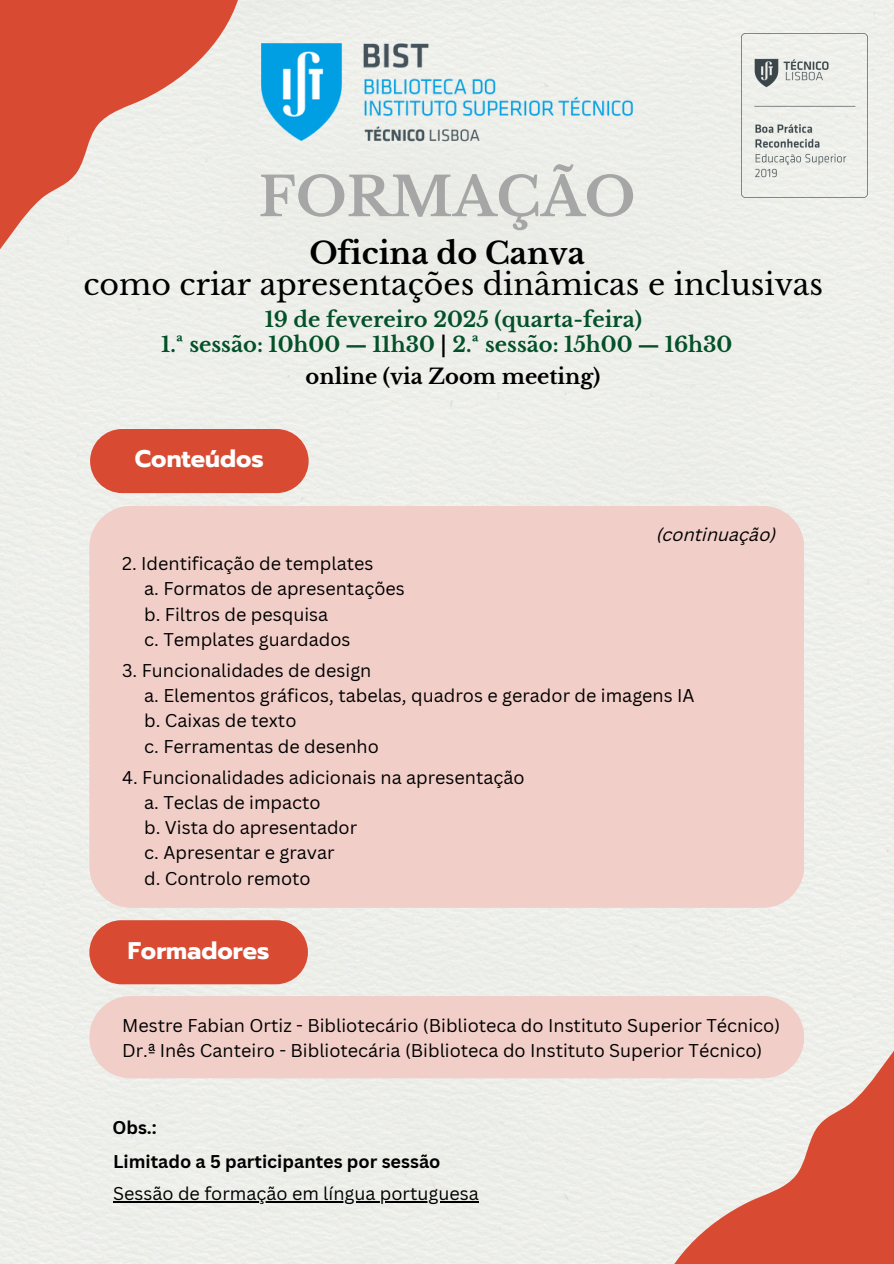
<style>
.page{position:relative;width:894px;height:1264px;background:#fff}
.page>*{position:absolute;margin:0;border:0;box-sizing:border-box;transform-origin:0 0}
.t1{font:700 54px "Libre Baskerville";color:#a6a6a6}
.t2{font:30px "Libre Baskerville";color:#000}
.t3{font:700 30px "Libre Baskerville";color:#000}
.t4{font:700 24px "Prompt";color:#fff}
.t5{font:700 21px "Libre Baskerville";color:#035029}
.t6{font:700 21px "Libre Baskerville";color:#000}
.t7{font:18px "Canva Sans";color:#000}
.t8{font:700 18px "Canva Sans";color:#000}
.t9{font:italic 18px "Canva Sans";color:#000}
.s1{font-family:"Noto Sans"}
.s2{color:#000}
</style>
<div class="page">
<div style="left:0;top:0;width:893px;height:1263px;background:#edefeb"></div>
<svg style="left:0;top:0;width:245px;height:302px;background:#e4aca0"></svg>
<svg style="left:648px;top:997px;width:245px;height:266px;background:#e5ada0"></svg>
<img style="left:741px;top:33px;width:126px;height:165px">
<hr style="left:113px;top:1201px;width:366px;height:1px;background:#000">
<div style="left:89px;top:506px;width:714px;height:401px;background:#f1cec8"></div>
<div style="left:90px;top:429px;width:218px;height:64px;background:#d84b32;border-radius:32px"></div>
<div style="left:89px;top:996px;width:715px;height:82px;background:#f1cec8"></div>
<div style="left:89px;top:920px;width:219px;height:64px;background:#d84b32;border-radius:32px"></div>
<img style="left:261px;top:28px;width:371px;height:131px">
<h6 class="t1" style="left:258px;top:164px;width:378px">FORMAÇÃO</h6>
<p class="t3" style="left:309px;top:235px;width:277px">Oficina do Canva</p>
<h4 class="t2" style="left:83px;top:266px;width:741px">como criar apresentações dinâmicas e inclusivas</h4>
<p class="t5" style="left:161px;top:331px;width:572px">1.ª sessão: 10h00 <span class="s1">―</span> 11h30 <span class="s2">|</span> 2.ª sessão: 15h00 <span class="s1">―</span> 16h30</p>
<p class="t5" style="left:265px;top:306px;width:378px">19 de fevereiro 2025 (quarta-feira)</p>
<p class="t6" style="left:305px;top:363px;width:296px">online (via Zoom meeting)</p>
<p class="t4" style="left:135px;top:441px;width:130px">Conteúdos</p>
<h1 class="t9" style="left:656px;top:527px;width:121px">(continuação)</h1>
<h2 class="t7" style="left:122px;top:551px;width:253px">2. Identificação de templates</h2>
<h3 class="t7" style="left:144px;top:576px;width:262px">a. Formatos de apresentações</h3>
<h5 class="t7" style="left:144px;top:601px;width:185px">b. Filtros de pesquisa</h5>
<h5 class="t7" style="left:144px;top:626px;width:208px">c. Templates guardados</h5>
<h5 class="t7" style="left:122px;top:658px;width:251px">3. Funcionalidades de design</h5>
<h4 class="t7" style="left:144px;top:683px;width:551px">a. Elementos gráficos, tabelas, quadros e gerador de imagens IA</h4>
<p class="t7" style="left:144px;top:708px;width:154px">b. Caixas de texto</p>
<p class="t7" style="left:144px;top:733px;width:236px">c. Ferramentas de desenho</p>
<p class="t7" style="left:122px;top:764px;width:404px">4. Funcionalidades adicionais na apresentação</p>
<p class="t7" style="left:144px;top:789px;width:178px">a. Teclas de impacto</p>
<p class="t7" style="left:144px;top:815px;width:214px">b. Vista do apresentador</p>
<p class="t7" style="left:144px;top:840px;width:192px">c. Apresentar e gravar</p>
<p class="t7" style="left:144px;top:865px;width:168px">d. Controlo remoto</p>
<p class="t4" style="left:128px;top:932px;width:143px">Formadores</p>
<p class="t7" style="left:122px;top:1012px;width:659px">Mestre Fabian Ortiz - Bibliotecário (Biblioteca do Instituto Superior Técnico)</p>
<p class="t7" style="left:122px;top:1037px;width:641px">Dr.ª Inês Canteiro - Bibliotecária (Biblioteca do Instituto Superior Técnico)</p>
<p class="t8" style="left:112px;top:1114px;width:46px">Obs.:</p>
<p class="t8" style="left:113px;top:1148px;width:329px">Limitado a 5 participantes por sessão</p>
<p class="t7" style="left:113px;top:1181px;width:367px">Sessão de formação em língua portuguesa</p>
</div>
